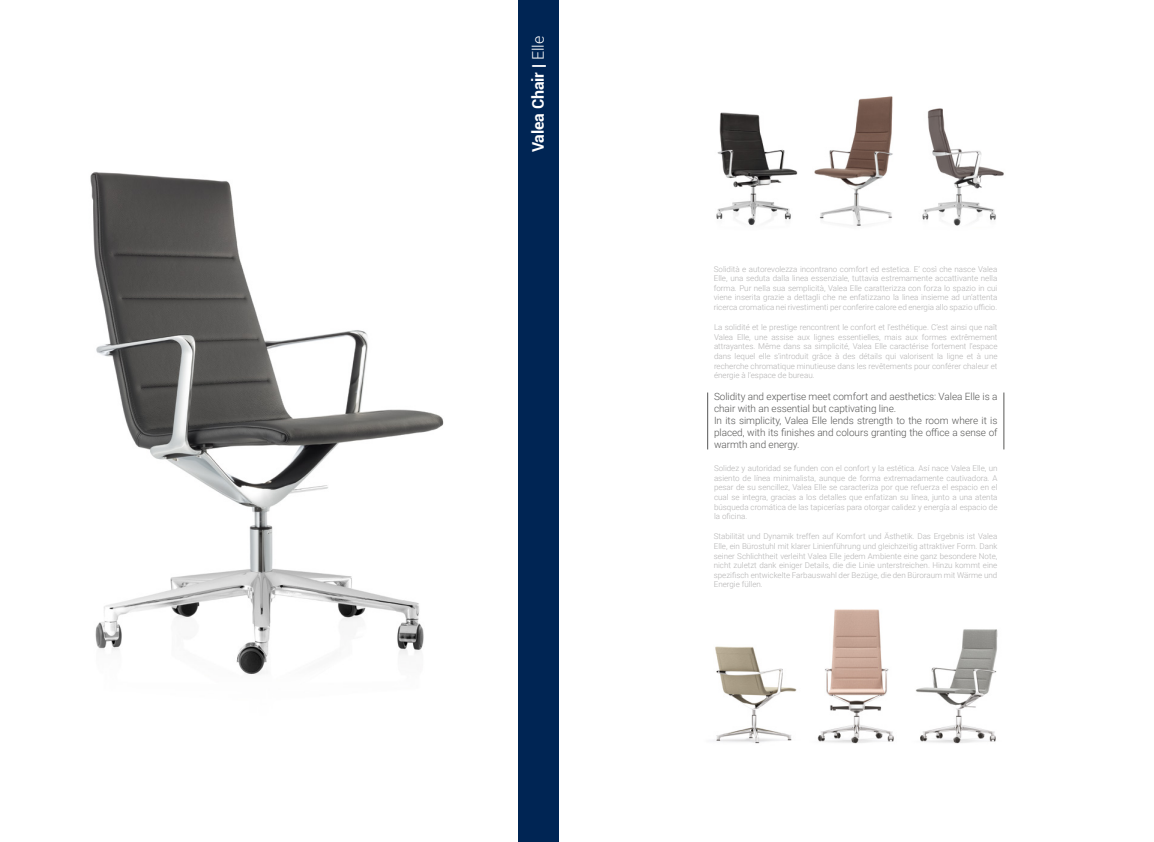
<style>
.page{position:relative;width:1154px;height:842px;background:#fff}
.page>*{position:absolute;margin:0;border:0;box-sizing:border-box;transform-origin:0 0}
.t1{font:700 16px "Roboto";letter-spacing:-.005em;color:#fff}
.t2{font:300 10px/12px "Roboto";letter-spacing:-.005em;color:#575756}
.t3{font:300 8px/9.6px "Roboto";color:#b3b2b2;text-align:justify}
.s1{font-weight:300}
</style>
<div class="page">
<img style="left:817px;top:609px;width:77px;height:135px">
<img style="left:814px;top:96px;width:79px;height:130px">
<img style="left:716px;top:112px;width:82px;height:114px">
<img style="left:922px;top:108px;width:82px;height:118px">
<hr style="left:707px;top:392px;width:1px;height:57px;background:#575756">
<hr style="left:1003px;top:392px;width:1px;height:57px;background:#575756">
<img style="left:713px;top:646px;width:84px;height:98px">
<img style="left:90px;top:172px;width:354px;height:503px">
<div style="left:518px;top:0;width:40px;height:842px;background:#002554"></div>
<img style="left:915px;top:629px;width:83px;height:115px">
<h1 class="t1" style="left:529px;top:152px;width:118px;rotate:-90deg">Valea Chair | <span class="s1">Elle</span></h1>
<p class="t3" style="left:714px;top:264px;width:285px">Solidità e autorevolezza incontrano comfort ed estetica. E’ così che nasce Valea Elle, una seduta dalla linea essenziale, tuttavia estremamente accattivante nella forma. Pur nella sua semplicità, Valea Elle caratterizza con forza lo spazio in cui viene inserita grazie a dettagli che ne enfatizzano la linea insieme ad un’attenta ricerca cromatica nei rivestimenti per conferire calore ed energia allo spazio ufficio.</p>
<p class="t3" style="left:714px;top:323px;width:285px">La solidité et le prestige rencontrent le confort et l’esthétique. C’est ainsi que naît Valea Elle, une assise aux lignes essentielles, mais aux formes extrêmement attrayantes. Même dans sa simplicité, Valea Elle caractérise fortement l’espace dans lequel elle s’introduit grâce à des détails qui valorisent la ligne et à une recherche chromatique minutieuse dans les revêtements pour conférer chaleur et énergie à l’espace de bureau.</p>
<p class="t2" style="left:714px;top:391px;width:285px">Solidity and expertise meet comfort and aesthetics: Valea Elle is a chair with an essential but captivating line.<br>In its simplicity, Valea Elle lends strength to the room where it is placed, with its finishes and colours granting the office a sense of warmth and energy.</p>
<p class="t3" style="left:714px;top:464px;width:285px">Solidez y autoridad se funden con el confort y la estética. Así nace Valea Elle, un asiento de línea minimalista, aunque de forma extremadamente cautivadora. A pesar de su sencillez, Valea Elle se caracteriza por que refuerza el espacio en el cual se integra, gracias a los detalles que enfatizan su línea, junto a una atenta búsqueda cromática de las tapicerías para otorgar calidez y energía al espacio de la oficina.</p>
<p class="t3" style="left:714px;top:532px;width:285px">Stabilität und Dynamik treffen auf Komfort und Ästhetik. Das Ergebnis ist Valea Elle, ein Bürostuhl mit klarer Linienführung und gleichzeitig attraktiver Form. Dank seiner Schlichtheit verleiht Valea Elle jedem Ambiente eine ganz besondere Note, nicht zuletzt dank einiger Details, die die Linie unterstreichen. Hinzu kommt eine spezifisch entwickelte Farbauswahl der Bezüge, die den Büroraum mit Wärme und Energie füllen.</p>
</div>
